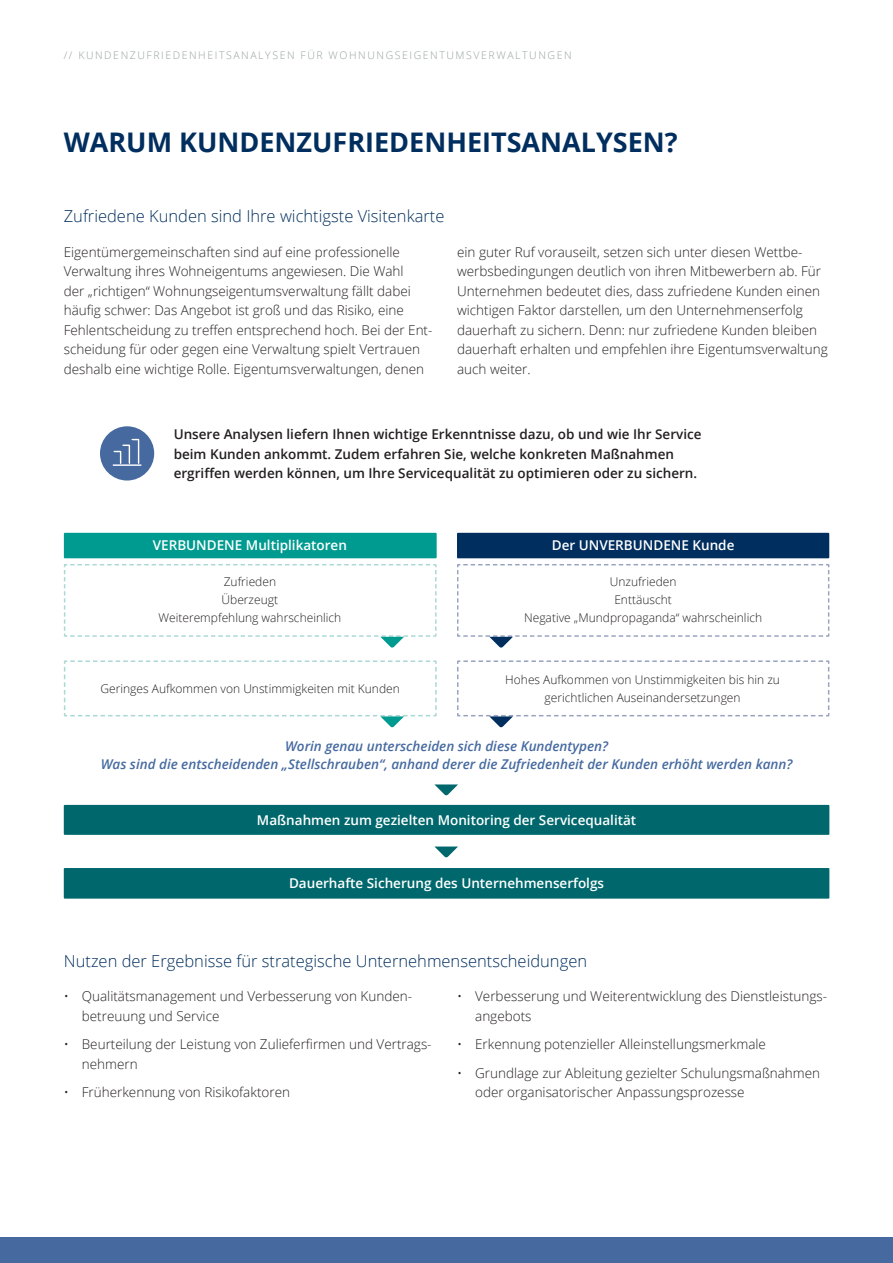
<style>
.page{position:relative;width:893px;height:1263px;background:#fff}
.page>*{position:absolute;margin:0;border:0;box-sizing:border-box;transform-origin:0 0}
.t1{font:700 27px "Open Sans";color:#002e5e}
.t2{font:300 16.5px "Open Sans";color:#002e5e}
.t3{font:300 13.5px/19.5px "Open Sans";color:#231f20}
.t4{font:600 13.5px/19.5px "Open Sans";color:#231f20}
.t5{font:italic 600 13.5px/18px "Open Sans";color:#466aa0;text-align:center}
.t6{font:600 13.5px "Open Sans";color:#fff}
.t7{font:300 12px/18px "Open Sans";color:#231f20;text-align:center}
.t8{font:300 10.5px "Open Sans";letter-spacing:.15em;color:#96a29c}
</style>
<div class="page">
<div style="left:0;top:1237px;width:893px;height:26px;background:#466aa0"></div>
<div style="left:100px;top:426px;width:54px;height:54px;background:#466aa0;border-radius:50%"></div>
<svg style="left:112px;top:438px;width:30px;height:28px"></svg>
<div style="left:64px;top:533px;width:373px;height:25px;background:#009b90"></div>
<div style="left:64px;top:868px;width:765px;height:31px;background:#00686d"></div>
<div style="left:64px;top:805px;width:765px;height:30px;background:#00686d"></div>
<div style="left:457px;top:533px;width:372px;height:25px;background:#002e5e"></div>
<svg style="left:63px;top:564px;width:374px;height:84px"></svg>
<svg style="left:63px;top:660px;width:374px;height:68px"></svg>
<svg style="left:457px;top:564px;width:373px;height:84px"></svg>
<svg style="left:457px;top:660px;width:373px;height:68px"></svg>
<svg style="left:434px;top:784px;width:24px;height:12px"></svg>
<svg style="left:434px;top:846px;width:24px;height:12px"></svg>
<p class="t8" style="left:64px;top:48px;width:509px">// KUNDENZUFRIEDENHEITSANALYSEN FÜR WOHNUNGSEIGENTUMSVERWALTUNGEN</p>
<h1 class="t1" style="left:64px;top:124px;width:615px">WARUM KUNDENZUFRIEDENHEITSANALYSEN?</h1>
<p class="t2" style="left:64px;top:205px;width:382px">Zufriedene Kunden sind Ihre wichtigste Visitenkarte</p>
<p class="t3" style="left:64px;top:242px;width:370px">Eigentümergemeinschaften sind auf eine professionelle Verwaltung ihres Wohneigentums angewiesen. Die Wahl<br>der „richtigen“ Wohnungseigentumsverwaltung fällt dabei häufig schwer: Das Angebot ist groß und das Risiko, eine Fehlentscheidung zu treffen entsprechend hoch. Bei der Ent&shy;scheidung für oder gegen eine Verwaltung spielt Vertrauen deshalb eine wichtige Rolle. Eigentumsverwaltungen, denen</p>
<p class="t3" style="left:457px;top:242px;width:372px">ein guter Ruf vorauseilt, setzen sich unter diesen Wettbe&shy;werbsbedingungen deutlich von ihren Mitbewerbern ab. Für Unternehmen bedeutet dies, dass zufriedene Kunden einen wichtigen Faktor darstellen, um den Unternehmenserfolg dauerhaft zu sichern. Denn: nur zufriedene Kunden bleiben dauerhaft erhalten und empfehlen ihre Eigentumsverwaltung auch weiter.</p>
<p class="t4" style="left:174px;top:424px;width:529px">Unsere Analysen liefern Ihnen wichtige Erkenntnisse dazu, ob und wie Ihr Service beim Kunden ankommt. Zudem erfahren Sie, welche konkreten Maßnahmen ergriffen werden können, um Ihre Servicequalität zu optimieren oder zu sichern.</p>
<p class="t6" style="left:153px;top:536px;width:196px">VERBUNDENE Multiplikatoren</p>
<p class="t7" style="left:158px;top:573px;width:184px">Zufrieden<br>Überzeugt<br>Weiterempfehlung wahrscheinlich</p>
<p class="t6" style="left:552px;top:536px;width:184px">Der UNVERBUNDENE Kunde</p>
<p class="t7" style="left:524px;top:573px;width:239px">Unzufrieden<br>Enttäuscht<br>Negative „Mundpropaganda“ wahrscheinlich</p>
<p class="t7" style="left:101px;top:679px;width:301px">Geringes Aufkommen von Unstimmigkeiten mit Kunden</p>
<p class="t7" style="left:505px;top:670px;width:276px">Hohes Aufkommen von Unstimmigkeiten bis hin zu gerichtlichen Auseinandersetzungen</p>
<p class="t5" style="left:101px;top:737px;width:693px">Worin genau unterscheiden sich diese Kundentypen?<br>Was sind die entscheidenden „Stellschrauben“, anhand derer die Zufriedenheit der Kunden erhöht werden kann?</p>
<p class="t6" style="left:257px;top:811px;width:381px">Maßnahmen zum gezielten Monitoring der Servicequalität</p>
<p class="t6" style="left:289px;top:874px;width:317px">Dauerhafte Sicherung des Unternehmenserfolgs</p>
<p class="t2" style="left:64px;top:949px;width:525px">Nutzen der Ergebnisse für strategische Unternehmensentscheidungen</p>
<p class="t3" style="left:475px;top:986px;width:353px;text-indent:-18px">• Verbesserung und Weiterentwicklung des Dienstleistungs&shy;angebots</p>
<p class="t3" style="left:457px;top:1034px;width:310px">• Erkennung potenzieller Alleinstellungsmerkmale</p>
<p class="t3" style="left:475px;top:1063px;width:347px;text-indent:-18px">• Grundlage zur Ableitung gezielter Schulungsmaßnahmen oder organisatorischer Anpassungsprozesse</p>
<p class="t3" style="left:82px;top:986px;width:332px;text-indent:-18px">• Qualitätsmanagement und Verbesserung von Kunden&shy;betreuung und Service</p>
<p class="t3" style="left:82px;top:1034px;width:351px;text-indent:-18px">• Beurteilung der Leistung von Zulieferfirmen und Vertrags&shy;nehmern</p>
<p class="t3" style="left:64px;top:1082px;width:228px">• Früherkennung von Risikofaktoren</p>
</div>
